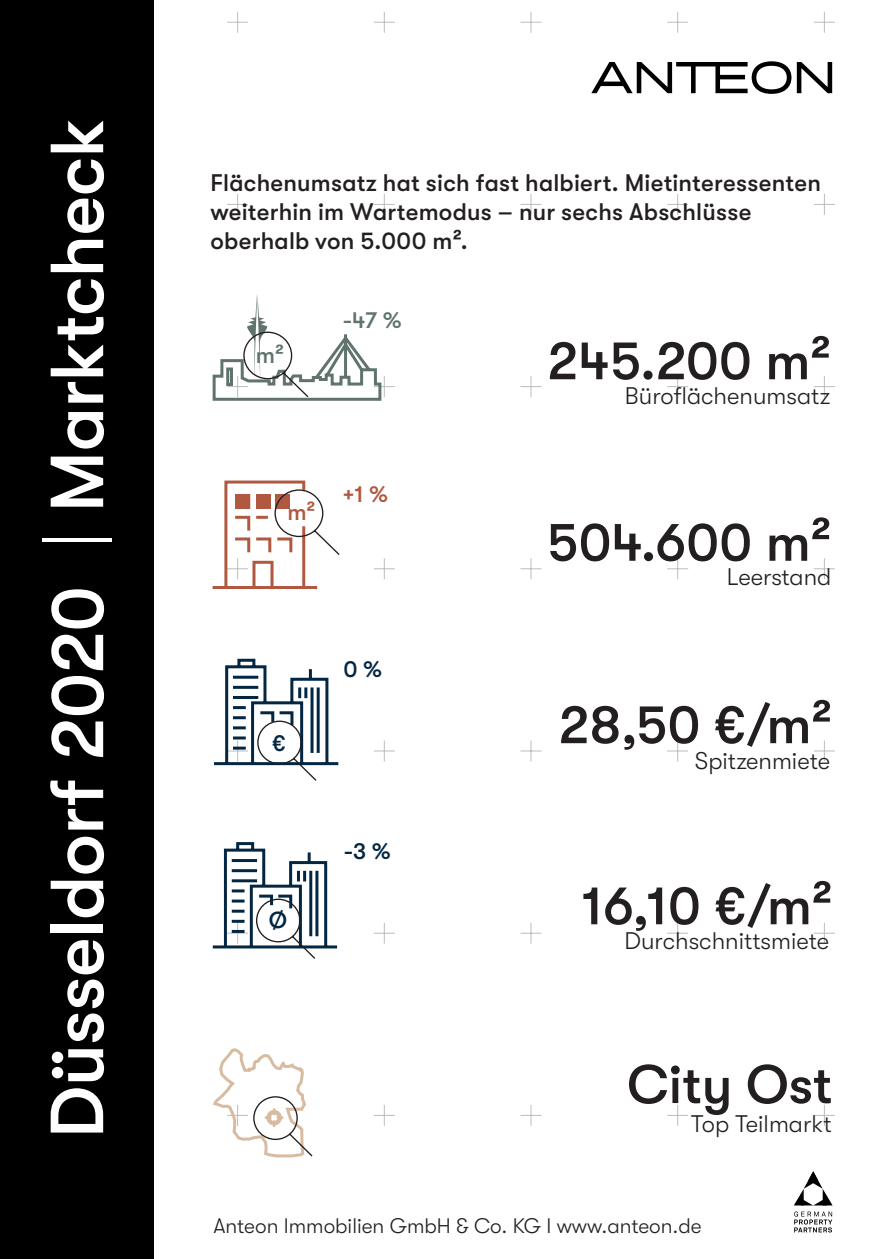
<style>
.page{position:relative;width:893px;height:1259px;background:#fff}
.page>*{position:absolute;margin:0;border:0;box-sizing:border-box;transform-origin:0 0}
.t1{font:500 75px "GT Walsheim";letter-spacing:-.01em;color:#fff}
.t2{font:500 54px "GT Walsheim";color:#231f20}
.t3{font:500 24px/28.8px "GT Walsheim";letter-spacing:.01em;color:#231f20}
.t4{font:300 24px "GT Walsheim";color:#231f20}
.t5{font:500 23.1px "GT Walsheim";color:#032743}
.t6{font:500 23.1px "GT Walsheim";color:#61736d}
.t7{font:500 23.1px "GT Walsheim";color:#b05940}
.t8{font:300 21px "GT Walsheim";color:#231f20}
.s1{font-weight:300}
</style>
<div class="page">
<svg style="left:814px;top:12px;width:21px;height:21px"></svg>
<svg style="left:667px;top:12px;width:21px;height:21px"></svg>
<svg style="left:520px;top:12px;width:21px;height:21px"></svg>
<svg style="left:374px;top:12px;width:21px;height:21px"></svg>
<svg style="left:227px;top:12px;width:21px;height:21px"></svg>
<svg style="left:814px;top:194px;width:21px;height:21px"></svg>
<svg style="left:667px;top:194px;width:21px;height:21px"></svg>
<svg style="left:520px;top:194px;width:21px;height:21px"></svg>
<svg style="left:374px;top:194px;width:21px;height:21px"></svg>
<svg style="left:227px;top:194px;width:21px;height:21px"></svg>
<svg style="left:814px;top:376px;width:21px;height:21px"></svg>
<svg style="left:667px;top:376px;width:21px;height:21px"></svg>
<svg style="left:520px;top:376px;width:21px;height:21px"></svg>
<svg style="left:814px;top:558px;width:21px;height:21px"></svg>
<svg style="left:667px;top:558px;width:21px;height:21px"></svg>
<svg style="left:520px;top:558px;width:21px;height:21px"></svg>
<svg style="left:374px;top:558px;width:21px;height:21px"></svg>
<svg style="left:814px;top:740px;width:21px;height:21px"></svg>
<svg style="left:667px;top:740px;width:21px;height:21px"></svg>
<svg style="left:520px;top:740px;width:21px;height:21px"></svg>
<svg style="left:374px;top:740px;width:21px;height:21px"></svg>
<svg style="left:814px;top:922px;width:21px;height:21px"></svg>
<svg style="left:667px;top:922px;width:21px;height:21px"></svg>
<svg style="left:520px;top:923px;width:21px;height:20px"></svg>
<svg style="left:374px;top:922px;width:21px;height:21px"></svg>
<svg style="left:814px;top:1105px;width:21px;height:20px"></svg>
<svg style="left:667px;top:1105px;width:21px;height:20px"></svg>
<svg style="left:520px;top:1105px;width:21px;height:20px"></svg>
<svg style="left:374px;top:1105px;width:21px;height:20px"></svg>
<svg style="left:797px;top:62px;width:35px;height:31px"></svg>
<svg style="left:591px;top:61px;width:200px;height:33px"></svg>
<div style="left:0;top:0;width:154px;height:1259px;background:#000001"></div>
<svg style="left:794px;top:1211px;width:38px;height:21px"></svg>
<svg style="left:794px;top:1171px;width:39px;height:34px"></svg>
<svg style="left:212px;top:295px;width:183px;height:106px"></svg>
<svg style="left:212px;top:480px;width:128px;height:109px"></svg>
<div style="left:235px;top:494px;width:15px;height:15px;background:#b05940"></div>
<svg style="left:214px;top:658px;width:125px;height:123px"></svg>
<svg style="left:213px;top:1048px;width:100px;height:110px"></svg>
<svg style="left:212px;top:842px;width:126px;height:117px"></svg>
<h1 class="t1" style="left:35px;top:1138px;width:1021px;rotate:-90deg">Düsseldorf 2020 <span class="s1">|</span> Marktcheck</h1>
<p class="t3" style="left:210px;top:169px;width:612px">Flächenumsatz hat sich fast halbiert. Mietinteressenten weiterhin im Wartemodus – nur sechs Abschlüsse oberhalb von 5.000 m².</p>
<p class="t6" style="left:256px;top:341px;width:30px">m²</p>
<p class="t6" style="left:343px;top:307px;width:60px">-47 %</p>
<p class="t7" style="left:287px;top:498px;width:30px">m²</p>
<p class="t7" style="left:343px;top:480px;width:46px">+1 %</p>
<p class="t5" style="left:272px;top:729px;width:15px">€</p>
<p class="t5" style="left:269px;top:907px;width:20px">Ø</p>
<p class="t5" style="left:344px;top:656px;width:40px">0 %</p>
<p class="t5" style="left:344px;top:838px;width:48px">-3 %</p>
<h2 class="t2" style="left:547px;top:330px;width:286px">245.200 m²</h2>
<p class="t4" style="left:625px;top:383px;width:207px">Büroflächenumsatz</p>
<h2 class="t2" style="left:547px;top:512px;width:286px">504.600 m²</h2>
<p class="t4" style="left:727px;top:563px;width:106px">Leerstand</p>
<h2 class="t2" style="left:558px;top:694px;width:275px">28,50 €/m²</h2>
<p class="t4" style="left:695px;top:747px;width:137px">Spitzenmiete</p>
<h2 class="t2" style="left:581px;top:875px;width:253px">16,10 €/m²</h2>
<p class="t4" style="left:624px;top:927px;width:206px">Durchschnittsmiete</p>
<h2 class="t2" style="left:627px;top:1054px;width:207px">City Ost</h2>
<p class="t4" style="left:691px;top:1110px;width:142px">Top Teilmarkt</p>
<p class="t8" style="left:213px;top:1213px;width:490px">Anteon Immobilien GmbH &amp; Co. KG I www.anteon.de</p>
</div>
